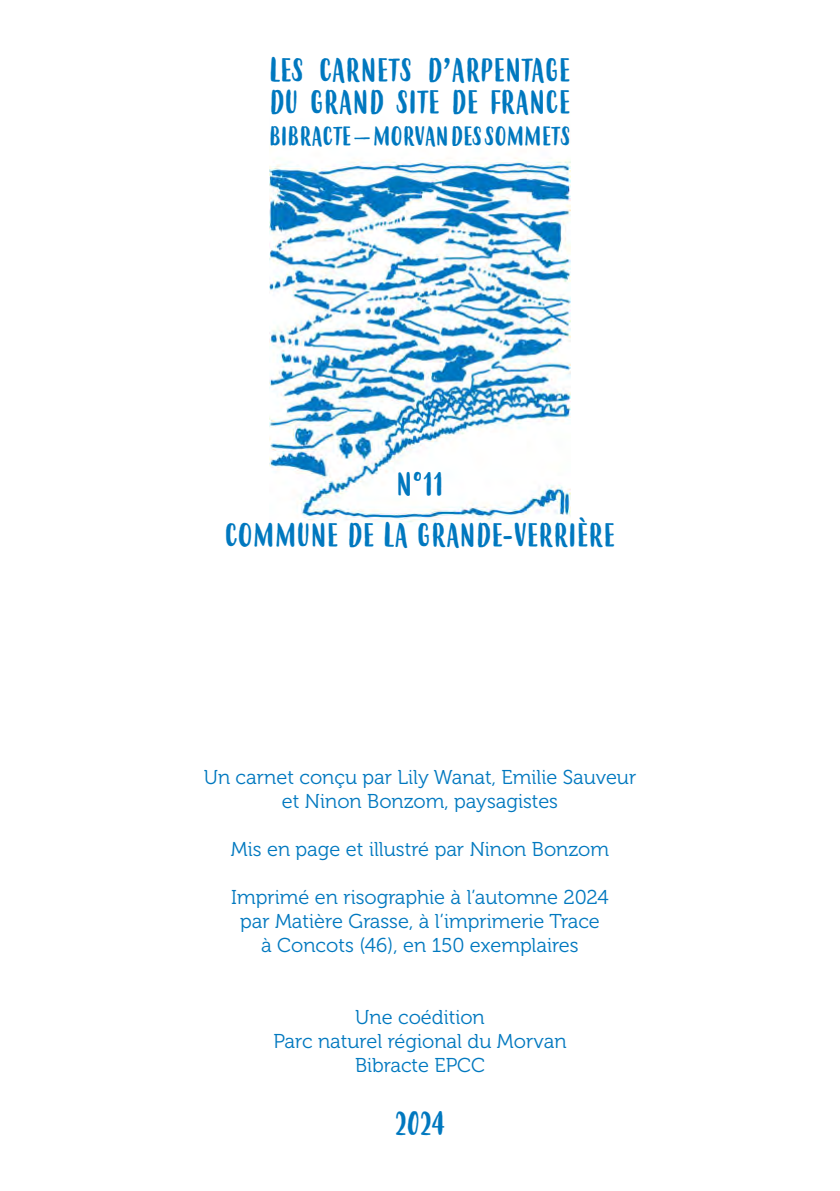
<style>
.page{position:relative;width:840px;height:1191px;background:#fff}
.page>*{position:absolute;margin:0;border:0;box-sizing:border-box;transform-origin:0 0}
.t1{font:32px/32px "Budidaya";letter-spacing:.03em;color:#0078bf}
.t2{font:26px "Budidaya";letter-spacing:.025em;color:#0078bf}
.t3{font:20px/24px "Museo 300";color:#0078bf;text-align:center}
</style>
<div class="page">
<img style="left:270px;top:158px;width:300px;height:367px">
<h1 class="t1" style="left:270px;top:56px;width:301px">LES CARNETS D’ARPENTAGE<br>DU GRAND SITE DE FRANCE</h1>
<h2 class="t2" style="left:270px;top:125px;width:302px">BIBRACTE – MORVAN DES SOMMETS</h2>
<h1 class="t1" style="left:396px;top:470px;width:48px">N°11</h1>
<h1 class="t1" style="left:225px;top:522px;width:391px">COMMUNE DE LA GRANDE-VERRIÈRE</h1>
<p class="t3" style="left:203px;top:765px;width:434px">Un carnet conçu par Lily Wanat, Emilie Sauveur et Ninon Bonzom, paysagistes</p>
<p class="t3" style="left:231px;top:837px;width:379px">Mis en page et illustré par Ninon Bonzom</p>
<p class="t3" style="left:231px;top:885px;width:379px">Imprimé en risographie à l’automne 2024 par Matière Grasse, à l’imprimerie Trace<br>à Concots (46), en 150 exemplaires</p>
<p class="t3" style="left:273px;top:1005px;width:294px">Une coédition<br>Parc naturel régional du Morvan<br>Bibracte EPCC</p>
<h1 class="t1" style="left:395px;top:1109px;width:51px">2024</h1>
</div>
